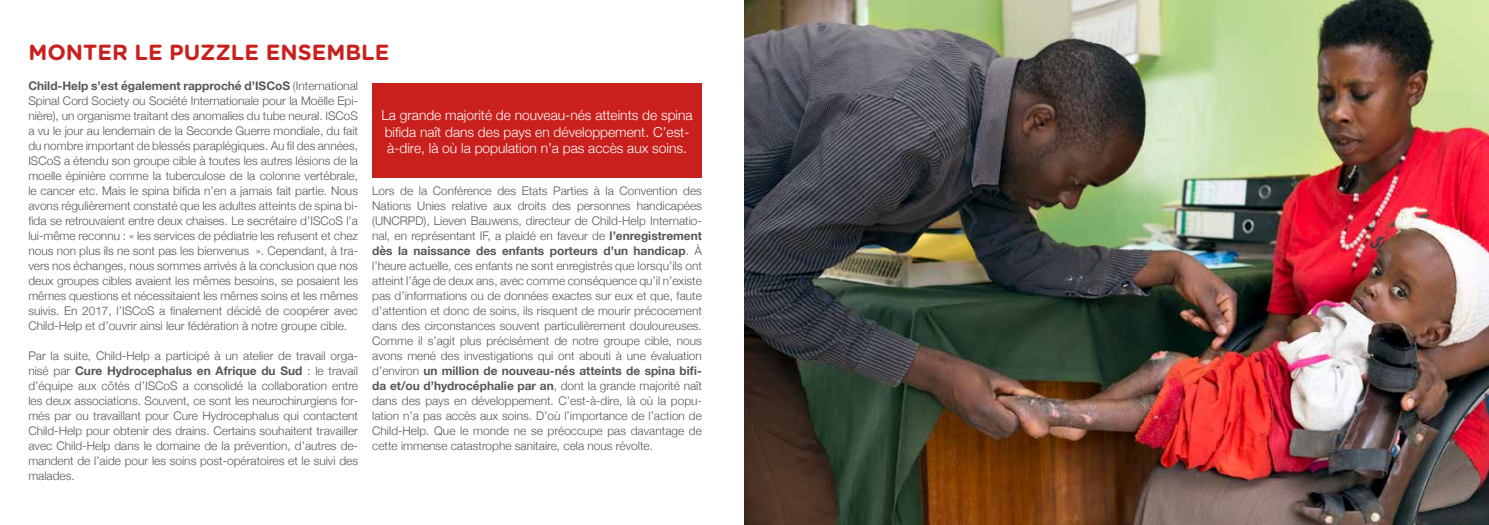
<style>
.page{position:relative;width:1489px;height:525px;background:#fff}
.page>*{position:absolute;margin:0;border:0;box-sizing:border-box;transform-origin:0 0}
.t1{font:700 21.88px "Gotham Rounded";color:#c9201d}
.t2{font:300 13.75px/16.5px "Helvetica Neue";color:#fff}
.t3{font:300 11.88px/15px "Helvetica Neue";color:#575757;text-align:justify}
.s1{font-weight:700}
</style>
<div class="page">
<img style="left:744px;top:0;width:744px;height:524px">
<div style="left:372px;top:83px;width:330px;height:94px;background:#c9201d"></div>
<h1 class="t1" style="left:28px;top:36px;width:362px">MONTER LE PUZZLE ENSEMBLE</h1>
<p class="t3" style="left:28px;top:77px;width:331px"><span class="s1">Child-Help s’est également rapproché d’ISCoS</span> (International Spinal Cord Society ou Société Internationale pour la Moëlle Epi&shy;nière), un organisme traitant des anomalies du tube neural. ISCoS a vu le jour au lendemain de la Seconde Guerre mondiale, du fait du nombre important de blessés paraplégiques. Au fil des années, ISCoS a étendu son groupe cible à toutes les autres lésions de la moelle épinière comme la tuberculose de la colonne vertébrale, le cancer etc. Mais le spina bifida n’en a jamais fait partie. Nous avons régulièrement constaté que les adultes atteints de spina bi&shy;fida se retrouvaient entre deux chaises. Le secrétaire d’ISCoS l’a lui-même reconnu : « les services de pédiatrie les refusent et chez nous non plus ils ne sont pas les bienvenus ». Cependant, à tra&shy;vers nos échanges, nous sommes arrivés à la conclusion que nos deux groupes cibles avaient les mêmes besoins, se posaient les mêmes questions et nécessitaient les mêmes soins et les mêmes suivis. En 2017, l’ISCoS a finalement décidé de coopérer avec Child-Help et d’ouvrir ainsi leur fédération à notre groupe cible.</p>
<p class="t3" style="left:28px;top:347px;width:331px">Par la suite, Child-Help a participé à un atelier de travail orga&shy;nisé par <span class="s1">Cure Hydrocephalus en Afrique du Sud</span> : le travail d’équipe aux côtés d’ISCoS a consolidé la collaboration entre les deux associations. Souvent, ce sont les neurochirurgiens for&shy;més par ou travaillant pour Cure Hydrocephalus qui contactent Child-Help pour obtenir des drains. Certains souhaitent travailler avec Child-Help dans le domaine de la prévention, d’autres de&shy;mandent de l’aide pour les soins post-opératoires et le suivi des malades.</p>
<p class="t2" style="left:381px;top:106px;width:312px">La grande majorité de nouveau-nés atteints de spina bifida naît dans des pays en développement. C’est&shy;à-dire, là où la population n’a pas accès aux soins.</p>
<p class="t3" style="left:372px;top:182px;width:331px">Lors de la Conférence des Etats Parties à la Convention des Nations Unies relative aux droits des personnes handicapées (UNCRPD), Lieven Bauwens, directeur de Child-Help Internatio&shy;nal, en représentant IF, a plaidé en faveur de <span class="s1">l’enregistrement dès la naissance des enfants porteurs d’un handicap</span>. À l’heure actuelle, ces enfants ne sont enregistrés que lorsqu’ils ont atteint l’âge de deux ans, avec comme conséquence qu’il n’existe pas d’informations ou de données exactes sur eux et que, faute d’attention et donc de soins, ils risquent de mourir précocement dans des circonstances souvent particulièrement douloureuses.<br>Comme il s’agit plus précisément de notre groupe cible, nous avons mené des investigations qui ont abouti à une évaluation d’environ <span class="s1">un million de nouveau-nés atteints de spina bifi&shy;da et/ou d’hydrocéphalie par an</span>, dont la grande majorité naît dans des pays en développement. C’est-à-dire, là où la popu&shy;lation n’a pas accès aux soins. D’où l’importance de l’action de Child-Help. Que le monde ne se préoccupe pas davantage de cette immense catastrophe sanitaire, cela nous révolte.</p>
</div>
